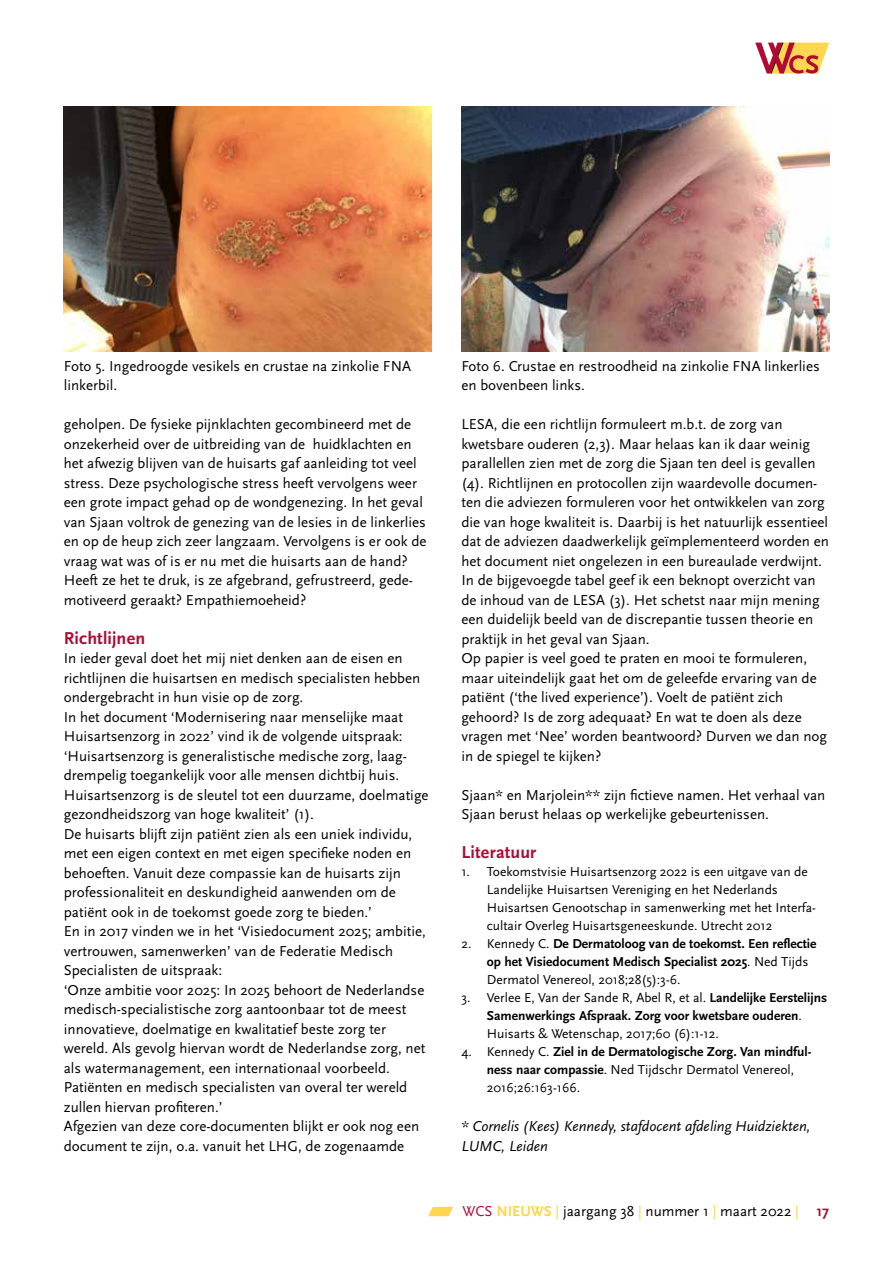
<style>
.page{position:relative;width:893px;height:1263px;background:#fff}
.page>*{position:absolute;margin:0;border:0;box-sizing:border-box;transform-origin:0 0}
.t1{font:700 18px "Scala Sans";letter-spacing:.01em;color:#b10933}
.t2{font:15px/19.5px "Scala Sans";color:#000}
.t3{font:italic 15px/19.5px "Scala Sans";color:#000}
.t4{font:13.5px/18px "Scala Sans";color:#000}
.t5{font:700 13.5px/18px "Scala Sans";color:#000}
.s1{font-weight:400}
.s2{font-weight:700}
.s3{color:#b10933}
.s4{font-weight:700;color:#ffd64d}
.s5{color:#ffd64d}
.s6{font-weight:700;color:#b10933}
</style>
<div class="page">
<div style="left:753px;top:41px;width:78px;height:34px;background:linear-gradient(to bottom,#fffffe,#fff)"></div>
<svg style="left:755px;top:43px;width:74px;height:31px"></svg>
<svg style="left:428px;top:1207px;width:25px;height:9px"></svg>
<img style="left:64px;top:106px;width:368px;height:245px">
<img style="left:461px;top:106px;width:368px;height:245px">
<p class="t2" style="left:64px;top:356px;width:349px">Foto 5. Ingedroogde vesikels en crustae na zinkolie FNA linkerbil.</p>
<p class="t2" style="left:461px;top:356px;width:360px">Foto 6. Crustae en restroodheid na zinkolie FNA linkerlies en bovenbeen links.</p>
<p class="t2" style="left:64px;top:415px;width:364px">geholpen. De fysieke pijnklachten gecombineerd met de onzekerheid over de uitbreiding van de huidklachten en het afwezig blijven van de huisarts gaf aanleiding tot veel stress. Deze psychologische stress heeft vervolgens weer een grote impact gehad op de wondgenezing. In het geval van Sjaan voltrok de genezing van de lesies in de linkerlies en op de heup zich zeer langzaam. Vervolgens is er ook de vraag wat was of is er nu met die huisarts aan de hand?<br>Heeft ze het te druk, is ze afgebrand, gefrustreerd, gede&shy;motiveerd geraakt? Empathiemoeheid?</p>
<p class="t1" style="left:64px;top:628px;width:83px">Richtlijnen</p>
<p class="t2" style="left:64px;top:649px;width:366px">In ieder geval doet het mij niet denken aan de eisen en richtlijnen die huisartsen en medisch specialisten hebben ondergebracht in hun visie op de zorg.<br>In het document ‘Modernisering naar menselijke maat Huisartsenzorg in 2022’ vind ik de volgende uitspraak: ‘Huisartsenzorg is generalistische medische zorg, laag&shy;drempelig toegankelijk voor alle mensen dichtbij huis.<br>Huisartsenzorg is de sleutel tot een duurzame, doelmatige gezondheidszorg van hoge kwaliteit’ (1).<br>De huisarts blijft zijn patiënt zien als een uniek individu, met een eigen context en met eigen specifieke noden en behoeften. Vanuit deze compassie kan de huisarts zijn professionaliteit en deskundigheid aanwenden om de patiënt ook in de toekomst goede zorg te bieden.’<br>En in 2017 vinden we in het ‘Visiedocument 2025; ambitie, vertrouwen, samenwerken’ van de Federatie Medisch Specialisten de uitspraak:<br>‘Onze ambitie voor 2025: In 2025 behoort de Nederlandse medisch-specialistische zorg aantoonbaar tot de meest innovatieve, doelmatige en kwalitatief beste zorg ter wereld. Als gevolg hiervan wordt de Nederlandse zorg, net als watermanagement, een internationaal voorbeeld.<br>Patiënten en medisch specialisten van overal ter wereld zullen hiervan profiteren.’<br>Afgezien van deze core-documenten blijkt er ook nog een document te zijn, o.a. vanuit het LHG, de zogenaamde</p>
<p class="t2" style="left:461px;top:415px;width:369px">LESA, die een richtlijn formuleert m.b.t. de zorg van kwetsbare ouderen (2,3). Maar helaas kan ik daar weinig parallellen zien met de zorg die Sjaan ten deel is gevallen (4). Richtlijnen en protocollen zijn waardevolle documen&shy;ten die adviezen formuleren voor het ontwikkelen van zorg die van hoge kwaliteit is. Daarbij is het natuurlijk essentieel dat de adviezen daadwerkelijk geïmplementeerd worden en het document niet ongelezen in een bureaulade verdwijnt.<br>In de bijgevoegde tabel geef ik een beknopt overzicht van de inhoud van de LESA (3). Het schetst naar mijn mening een duidelijk beeld van de discrepantie tussen theorie en praktijk in het geval van Sjaan.<br>Op papier is veel goed te praten en mooi te formuleren, maar uiteindelijk gaat het om de geleefde ervaring van de patiënt (‘the lived experience’). Voelt de patiënt zich gehoord? Is de zorg adequaat? En wat te doen als deze vragen met ‘Nee’ worden beantwoord? Durven we dan nog in de spiegel te kijken?</p>
<p class="t2" style="left:461px;top:785px;width:366px">Sjaan* en Marjolein** zijn fictieve namen. Het verhaal van<br>Sjaan berust helaas op werkelijke gebeurtenissen.</p>
<p class="t1" style="left:461px;top:843px;width:76px">Literatuur</p>
<p class="t4" style="left:487px;top:863px;width:330px;text-indent:-26px">1. Toekomstvisie Huisartsenzorg 2022 is een uitgave van de Landelijke Huisartsen Vereniging en het Nederlands Huisartsen Genootschap in samenwerking met het Interfa&shy;cultair Overleg Huisartsgeneeskunde. Utrecht 2012</p>
<p class="t5" style="left:487px;top:935px;width:331px;text-indent:-26px"><span class="s1">2. Kennedy C.</span> De Dermatoloog van de toekomst. Een reflectie op het Visiedocument Medisch Specialist 2025<span class="s1">. Ned Tijds<br>Dermatol Venereol, 2018;28(5):3-6.</span></p>
<p class="t4" style="left:487px;top:989px;width:342px;text-indent:-26px">3. Verlee E, Van der Sande R, Abel R, et al. <span class="s2">Landelijke Eerstelijns<br>Samenwerkings Afspraak. Zorg voor kwetsbare ouderen</span>.<br>Huisarts &amp; Wetenschap, 2017;60 (6):1-12.</p>
<p class="t4" style="left:487px;top:1043px;width:326px;text-indent:-26px">4. Kennedy C. <span class="s2">Ziel in de Dermatologische Zorg. Van mindful&shy;ness naar compassie</span>. Ned Tijdschr Dermatol Venereol,<br>2016;26:163-166.</p>
<p class="t3" style="left:461px;top:1117px;width:351px">* Cornelis (Kees) Kennedy, stafdocent afdeling Huidziekten,<br>LUMC, Leiden</p>
<p class="t2" style="left:463px;top:1202px;width:368px"><span class="s3">WCS</span> <span class="s4">NIEUWS</span> <span class="s5">|</span> jaargang 38 <span class="s5">|</span> nummer 1 <span class="s5">|</span> maart 2022 <span class="s5">|</span> <span class="s6">17</span></p>
</div>
